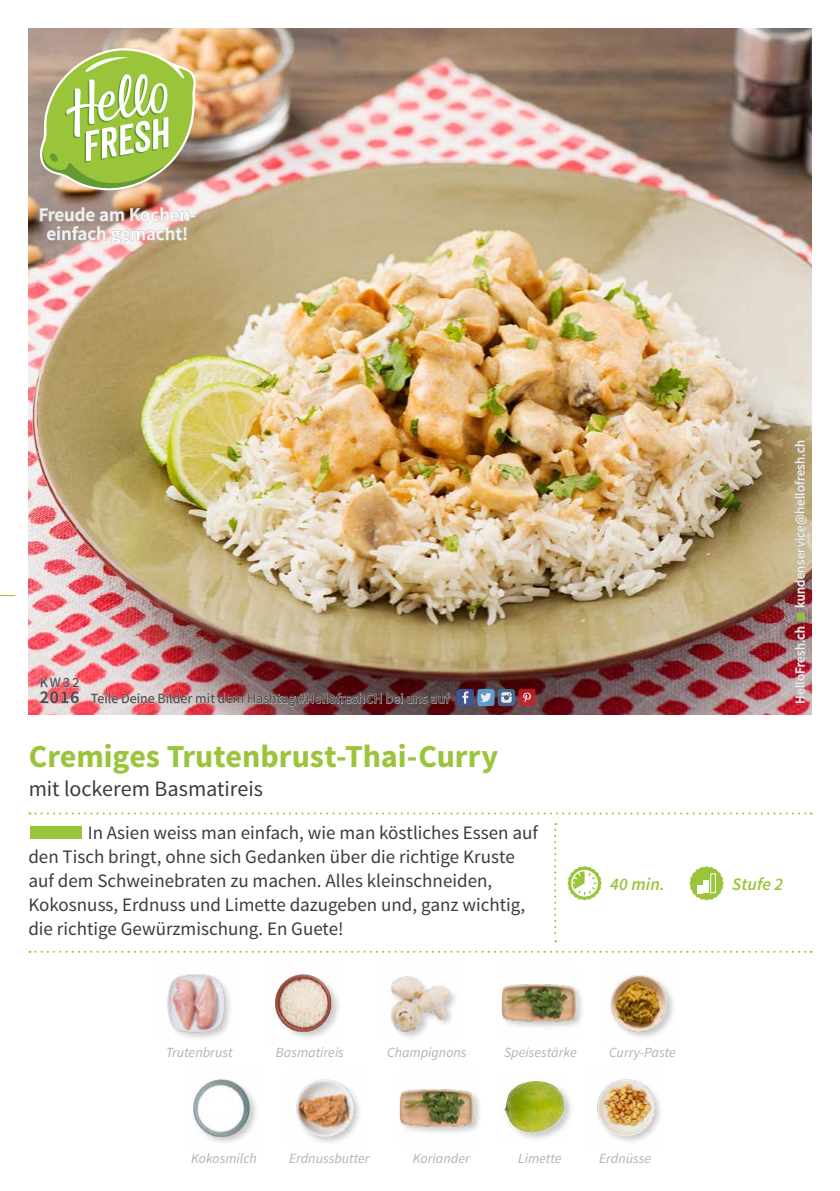
<style>
.page{position:relative;width:840px;height:1191px;background:#fff}
.page>*{position:absolute;margin:0;border:0;box-sizing:border-box;transform-origin:0 0}
.FRONT_Recipe_Title{font:700 32px "Source Sans Pro";letter-spacing:-.005em;color:#9ac43a}
.FRONT_Recipe_Subtitl{font:22px "Source Sans Pro";color:#3c3c3b}
.FRONT___BACK_Running{font:19px/24px "Source Sans Pro";color:#3c3c3b}
.t1{font:600 19px/19px "Source Sans Pro";color:#fff;text-align:center}
.t2{font:600 18px "Source Sans Pro";color:#3c3c3b}
.FRONT_Icons{font:italic 600 17.6px "Source Sans Pro";letter-spacing:.01em;color:#9ac43a}
.FRONT_ingredients{font:italic 14px "Source Sans Pro";color:#b3b2b2}
.t3{font:14px "Source Sans Pro";color:#3c3c3b}
.t4{font:13px "Source Sans Pro";letter-spacing:.02em;color:#fff}
</style>
<div class="page">
<img style="left:28px;top:28px;width:783px;height:686px">
<svg style="left:29px;top:812px;width:782px;height:2px"></svg>
<svg style="left:554px;top:823px;width:2px;height:119px"></svg>
<svg style="left:29px;top:950px;width:782px;height:2px"></svg>
<svg style="left:0;top:595px;width:15px;height:1px"></svg>
<svg style="left:793px;top:626px;width:12px;height:77px"></svg>
<div style="left:796px;top:613px;width:7px;height:8px;background:#99bd41"></div>
<svg style="left:793px;top:440px;width:13px;height:168px;background:#b5a28a"></svg>
<img style="left:36px;top:48px;width:160px;height:201px">
<img style="left:90px;top:692px;width:361px;height:15px">
<svg style="left:456px;top:689px;width:18px;height:17px"></svg>
<svg style="left:462px;top:691px;width:6px;height:12px"></svg>
<svg style="left:497px;top:689px;width:17px;height:17px"></svg>
<svg style="left:501px;top:692px;width:10px;height:11px"></svg>
<div style="left:477px;top:689px;width:17px;height:17px;background:#5d9ece;border-radius:3px"></div>
<svg style="left:481px;top:693px;width:10px;height:9px"></svg>
<svg style="left:518px;top:689px;width:17px;height:17px"></svg>
<svg style="left:522px;top:692px;width:8px;height:10px"></svg>
<svg style="left:39px;top:669px;width:41px;height:35px"></svg>
<svg style="left:567px;top:866px;width:34px;height:34px"></svg>
<svg style="left:689px;top:866px;width:34px;height:34px"></svg>
<div style="left:710px;top:873px;width:5px;height:20px;border:1px solid #fff"></div>
<div style="left:30px;top:826px;width:52px;height:12px;background:#9ac43a"></div>
<img style="left:596px;top:1079px;width:65px;height:63px">
<div style="left:398px;top:1088px;width:85px;height:47px;background:#000;opacity:.2"></div>
<img style="left:398px;top:1088px;width:76px;height:47px">
<div style="left:503px;top:1079px;width:71px;height:62px;background:#000;opacity:.2"></div>
<img style="left:501px;top:1079px;width:67px;height:62px">
<img style="left:193px;top:1078px;width:63px;height:65px">
<img style="left:167px;top:974px;width:63px;height:64px">
<img style="left:275px;top:974px;width:64px;height:64px">
<img style="left:390px;top:976px;width:65px;height:62px">
<div style="left:500px;top:983px;width:85px;height:47px;background:#000;opacity:.2"></div>
<img style="left:500px;top:983px;width:77px;height:47px">
<img style="left:609px;top:973px;width:65px;height:65px">
<img style="left:296px;top:1079px;width:64px;height:64px">
<p class="t1" style="left:38px;top:206px;width:159px">Freude am Kochen&shy;einfach gemacht!</p>
<p class="t3" style="left:40px;top:674px;width:41px">KW32</p>
<p class="t2" style="left:40px;top:686px;width:41px">2016</p>
<p class="t3" style="left:91px;top:690px;width:360px">Teile Deine Bilder mit dem Hashtag #HellofreshCH bei uns auf</p>
<p class="FRONT_Recipe_Title" style="left:29px;top:736px;width:470px">Cremiges Trutenbrust-Thai-Curry</p>
<p class="FRONT_Recipe_Subtitl" style="left:29px;top:775px;width:235px">mit lockerem Basmatireis</p>
<p class="FRONT___BACK_Running" style="left:28px;top:820px;width:511px;text-indent:59px">In Asien weiss man einfach, wie man köstliches Essen auf den Tisch bringt, ohne sich Gedanken über die richtige Kruste auf dem Schweinebraten zu machen. Alles kleinschneiden, Kokosnuss, Erdnuss und Limette dazugeben und, ganz wichtig, die richtige Gewürzmischung. En Guete!</p>
<p class="t4" style="left:791px;top:608px;width:170px;rotate:-90deg">kundenservice@hellofresh.ch</p>
<p class="t4" style="left:791px;top:703px;width:79px;rotate:-90deg">HelloFresh.ch</p>
<p class="FRONT_Icons" style="left:609px;top:873px;width:56px">40 min.</p>
<p class="FRONT_Icons" style="left:731px;top:873px;width:53px">Stufe 2</p>
<p class="FRONT_ingredients" style="left:166px;top:1043px;width:68px">Trutenbrust</p>
<p class="FRONT_ingredients" style="left:275px;top:1043px;width:70px">Basmatireis</p>
<p class="FRONT_ingredients" style="left:387px;top:1043px;width:81px">Champignons</p>
<p class="FRONT_ingredients" style="left:504px;top:1043px;width:74px">Speisestärke</p>
<p class="FRONT_ingredients" style="left:608px;top:1043px;width:68px">Curry-Paste</p>
<p class="FRONT_ingredients" style="left:191px;top:1149px;width:67px">Kokosmilch</p>
<p class="FRONT_ingredients" style="left:289px;top:1149px;width:82px">Erdnussbutter</p>
<p class="FRONT_ingredients" style="left:412px;top:1149px;width:59px">Koriander</p>
<p class="FRONT_ingredients" style="left:518px;top:1149px;width:45px">Limette</p>
<p class="FRONT_ingredients" style="left:599px;top:1149px;width:53px">Erdnüsse</p>
</div>
